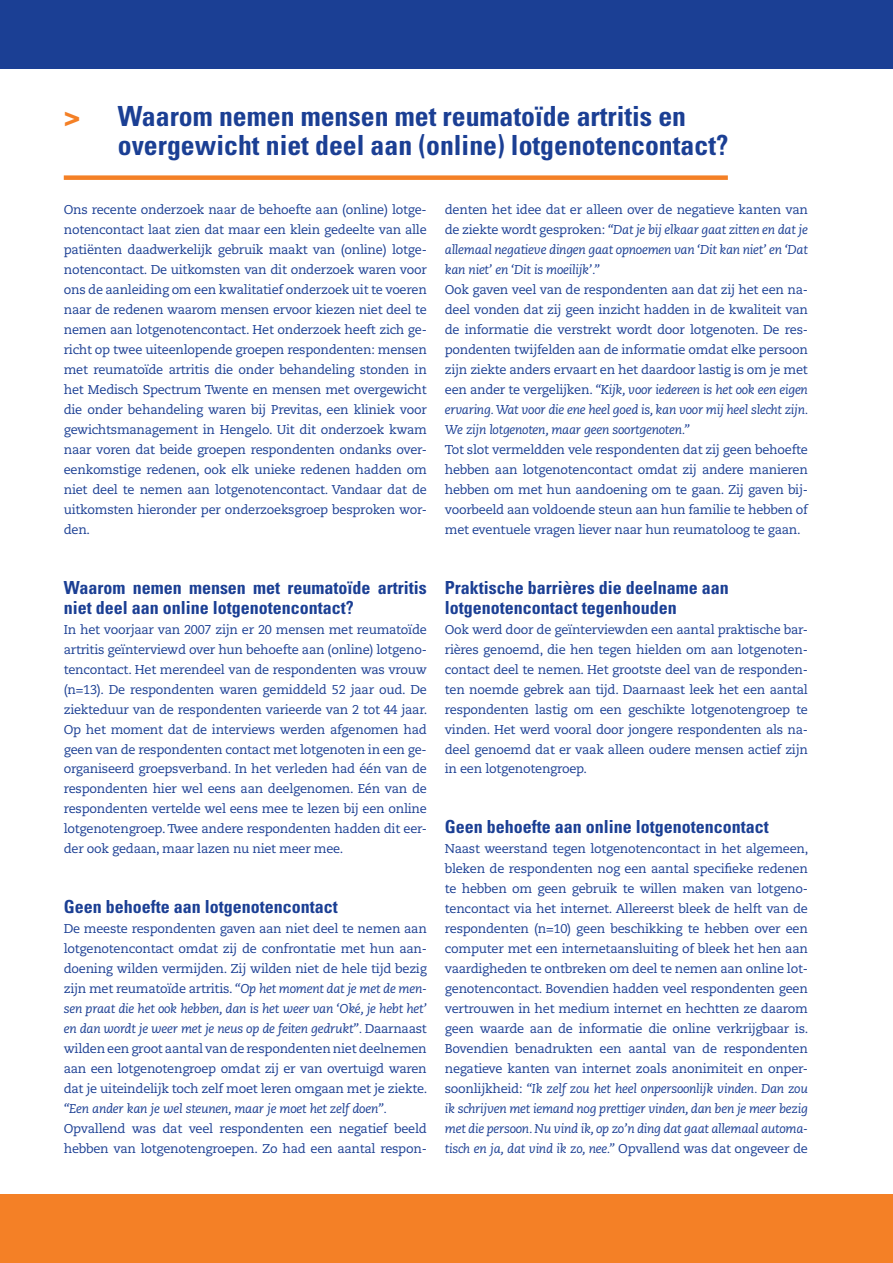
<style>
.page{position:relative;width:893px;height:1263px;background:#fff}
.page>*{position:absolute;margin:0;border:0;box-sizing:border-box;transform-origin:0 0}
.t1{font:700 condensed 27.75px/28.5px "Univers LT Std";color:#1b3f94}
.t2{font:700 condensed 18px/20px "Univers LT Std";color:#1b3f94}
.t3{font:12.75px/20px "Caecilia LT Std";letter-spacing:-.02em;color:#1b3f94;text-align:justify}
.t4{font:italic 12.75px/20px "Caecilia LT Std";letter-spacing:-.02em;color:#1b3f94;text-align:justify}
.s1{font-family:"Univers LT Std X Black";font-weight:400;font-stretch:normal;color:#f48026}
.s2{font-style:italic}
.s3{font-style:normal}
</style>
<div class="page">
<div style="left:0;top:0;width:893px;height:68px;background:#1b3f94"></div>
<div style="left:0;top:1195px;width:893px;height:68px;background:#f48026"></div>
<div style="left:64px;top:175px;width:664px;height:5px;background:#f48026"></div>
<h1 class="t1" style="left:118px;top:102px;width:612px;text-indent:-54px"><span class="s1">&gt;</span> Waarom nemen mensen met reumatoïde artritis en overgewicht niet deel aan (online) lotgenotencontact?</h1>
<p class="t3" style="left:64px;top:200px;width:365px">Ons recente onderzoek naar de behoefte aan (online) lotge&shy;notencontact laat zien dat maar een klein gedeelte van alle patiënten daadwerkelijk gebruik maakt van (online) lotge&shy;notencontact. De uitkomsten van dit onderzoek waren voor ons de aanleiding om een kwalitatief onderzoek uit te voeren naar de redenen waarom mensen ervoor kiezen niet deel te nemen aan lotgenotencontact. Het onderzoek heeft zich ge&shy;richt op twee uiteenlopende groepen respondenten: mensen met reumatoïde artritis die onder behandeling stonden in het Medisch Spectrum Twente en mensen met overgewicht die onder behandeling waren bij Previtas, een kliniek voor gewichtsmanagement in Hengelo. Uit dit onderzoek kwam naar voren dat beide groepen respondenten ondanks over&shy;eenkomstige redenen, ook elk unieke redenen hadden om niet deel te nemen aan lotgenotencontact. Vandaar dat de uitkomsten hieronder per onderzoeksgroep besproken wor&shy;den.</p>
<h2 class="t2" style="left:64px;top:577px;width:365px">Waarom nemen mensen met reumatoïde artritis niet deel aan online lotgenotencontact?</h2>
<p class="t3" style="left:64px;top:619px;width:365px">In het voorjaar van 2007 zijn er 20 mensen met reumatoïde artritis geïnterviewd over hun behoefte aan (online) lotgeno&shy;tencontact. Het merendeel van de respondenten was vrouw (n=13). De respondenten waren gemiddeld 52 jaar oud. De ziekteduur van de respondenten varieerde van 2 tot 44 jaar.<br>Op het moment dat de interviews werden afgenomen had geen van de respondenten contact met lotgenoten in een ge&shy;organiseerd groepsverband. In het verleden had één van de respondenten hier wel eens aan deelgenomen. Eén van de respondenten vertelde wel eens mee te lezen bij een online lotgenotengroep. Twee andere respondenten hadden dit eer&shy;der ook gedaan, maar lazen nu niet meer mee.</p>
<h2 class="t2" style="left:64px;top:897px;width:276px">Geen behoefte aan lotgenotencontact</h2>
<p class="t3" style="left:64px;top:919px;width:365px">De meeste respondenten gaven aan niet deel te nemen aan lotgenotencontact omdat zij de confrontatie met hun aan&shy;doening wilden vermijden. Zij wilden niet de hele tijd bezig zijn met reumatoïde artritis. <span class="s2">“Op het moment dat je met de men&shy;sen praat die het ook hebben, dan is het weer van ‘Oké, je hebt het’ en dan wordt je weer met je neus op de feiten gedrukt”.</span> Daarnaast wilden een groot aantal van de respondenten niet deelnemen aan een lotgenotengroep omdat zij er van overtuigd waren dat je uiteindelijk toch zelf moet leren omgaan met je ziekte.</p>
<p class="t4" style="left:64px;top:1099px;width:325px">“Een ander kan je wel steunen, maar je moet het zelf doen”.</p>
<p class="t3" style="left:64px;top:1119px;width:365px">Opvallend was dat veel respondenten een negatief beeld hebben van lotgenotengroepen. Zo had een aantal respon-</p>
<p class="t4" style="left:445px;top:200px;width:365px"><span class="s3">denten het idee dat er alleen over de negatieve kanten van de ziekte wordt gesproken:</span> “Dat je bij elkaar gaat zitten en dat je allemaal negatieve dingen gaat opnoemen van ‘Dit kan niet’ en ‘Dat kan niet’ en ‘Dit is moeilijk’.”</p>
<p class="t3" style="left:445px;top:280px;width:365px">Ook gaven veel van de respondenten aan dat zij het een na&shy;deel vonden dat zij geen inzicht hadden in de kwaliteit van de informatie die verstrekt wordt door lotgenoten. De res&shy;pondenten twijfelden aan de informatie omdat elke persoon zijn ziekte anders ervaart en het daardoor lastig is om je met een ander te vergelijken. <span class="s2">“Kijk, voor iedereen is het ook een eigen ervaring. Wat voor die ene heel goed is, kan voor mij heel slecht zijn.<br>We zijn lotgenoten, maar geen soortgenoten.”</span></p>
<p class="t3" style="left:445px;top:439px;width:365px">Tot slot vermeldden vele respondenten dat zij geen behoefte hebben aan lotgenotencontact omdat zij andere manieren hebben om met hun aandoening om te gaan. Zij gaven bij&shy;voorbeeld aan voldoende steun aan hun familie te hebben of met eventuele vragen liever naar hun reumatoloog te gaan.</p>
<h2 class="t2" style="left:445px;top:577px;width:285px">Praktische barrières die deelname aan lotgenotencontact tegenhouden</h2>
<p class="t3" style="left:445px;top:619px;width:365px">Ook werd door de geïnterviewden een aantal praktische bar&shy;rières genoemd, die hen tegen hielden om aan lotgenoten&shy;contact deel te nemen. Het grootste deel van de responden&shy;ten noemde gebrek aan tijd. Daarnaast leek het een aantal respondenten lastig om een geschikte lotgenotengroep te vinden. Het werd vooral door jongere respondenten als na&shy;deel genoemd dat er vaak alleen oudere mensen actief zijn in een lotgenotengroep.</p>
<h2 class="t2" style="left:445px;top:817px;width:326px">Geen behoefte aan online lotgenotencontact</h2>
<p class="t3" style="left:445px;top:839px;width:365px">Naast weerstand tegen lotgenotencontact in het algemeen, bleken de respondenten nog een aantal specifieke redenen te hebben om geen gebruik te willen maken van lotgeno&shy;tencontact via het internet. Allereerst bleek de helft van de respondenten (n=10) geen beschikking te hebben over een computer met een internetaansluiting of bleek het hen aan vaardigheden te ontbreken om deel te nemen aan online lot&shy;genotencontact. Bovendien hadden veel respondenten geen vertrouwen in het medium internet en hechtten ze daarom geen waarde aan de informatie die online verkrijgbaar is.<br>Bovendien benadrukten een aantal van de respondenten negatieve kanten van internet zoals anonimiteit en onper&shy;soonlijkheid: <span class="s2">“Ik zelf zou het heel onpersoonlijk vinden. Dan zou ik schrijven met iemand nog prettiger vinden, dan ben je meer bezig met die persoon. Nu vind ik, op zo’n ding dat gaat allemaal automa&shy;tisch en ja, dat vind ik zo, nee.”</span> Opvallend was dat ongeveer de</p>
</div>
